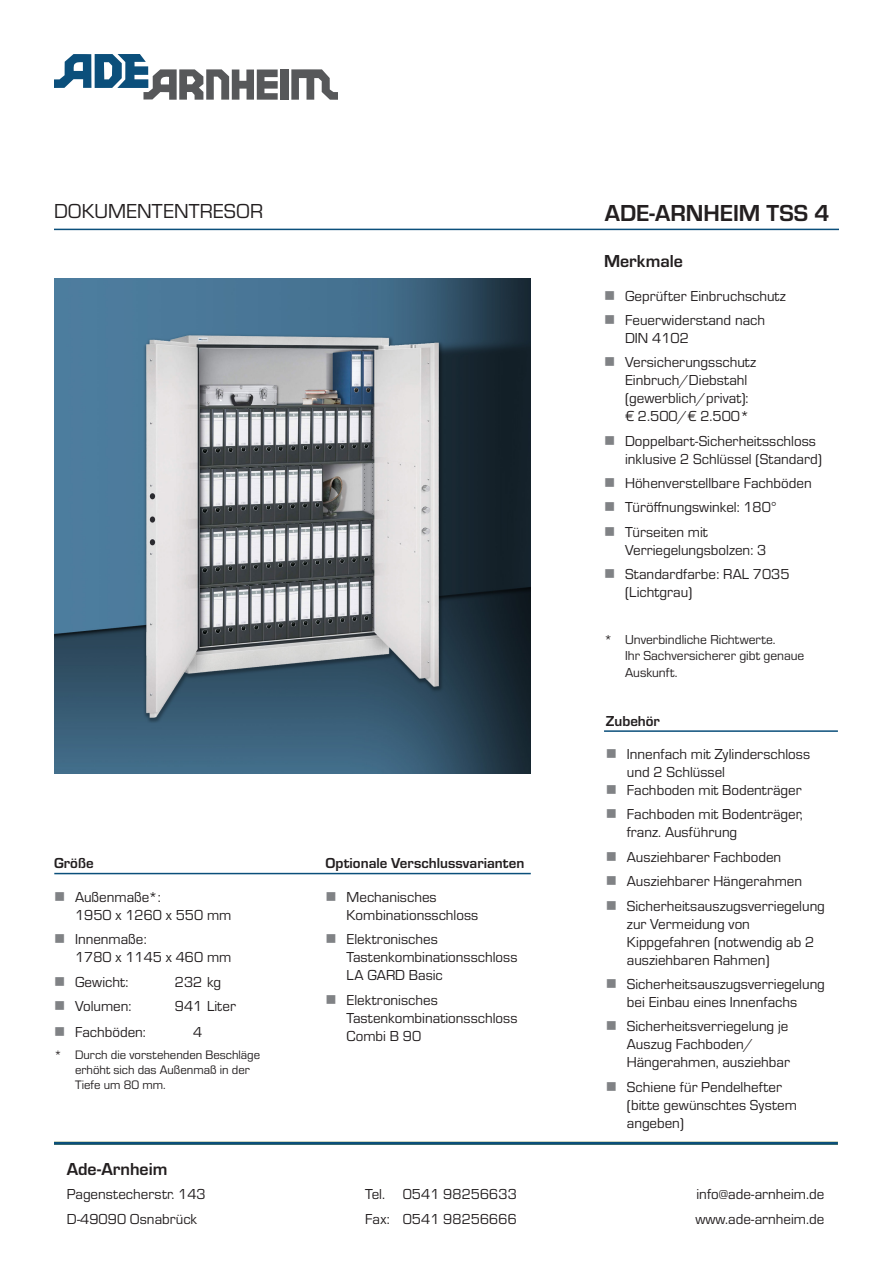
<style>
.page{position:relative;width:893px;height:1263px;background:#fff}
.page>*{position:absolute;margin:0;border:0;box-sizing:border-box;transform-origin:0 0}
.t1{font:700 24px "Eurostile";color:#231f20}
.t2{font:21px "Eurostile";color:#231f20}
.t3{font:700 18px "Eurostile";color:#231f20}
.t4{font:15px/18px "Eurostile";color:#231f20}
.t5{font:700 15px "Eurostile";color:#231f20}
.t6{font:13.5px/16.2px "Eurostile";color:#231f20}
.t7{font:12.75px/15.3px "Eurostile";color:#231f20}
.s1{color:#808285}
</style>
<div class="page">
<hr style="left:54px;top:873px;width:477px;height:1px;background:#0b4f7b">
<svg style="left:291px;top:69px;width:47px;height:31px"></svg>
<svg style="left:54px;top:54px;width:224px;height:46px"></svg>
<div style="left:280px;top:70px;width:9px;height:30px;background:#57585a"></div>
<hr style="left:54px;top:1142px;width:784px;height:3px;background:#0b4f7b">
<img style="left:54px;top:278px;width:476px;height:496px">
<hr style="left:54px;top:229px;width:785px;height:1px;background:#0b4f7b">
<hr style="left:604px;top:730px;width:234px;height:2px;background:#0b4f7b">
<h2 class="t2" style="left:54px;top:197px;width:211px">DOKUMENTENTRESOR</h2>
<p class="t5" style="left:54px;top:853px;width:41px">Größe</p>
<p class="t4" style="left:75px;top:887px;width:158px;text-indent:-21px"><span class="s1">■</span> Außenmaße*:<br>1950 x 1260 x 550 mm</p>
<p class="t4" style="left:75px;top:929px;width:158px;text-indent:-21px"><span class="s1">■</span> Innenmaße:<br>1780 x 1145 x 460 mm</p>
<p class="t4" style="left:54px;top:972px;width:76px"><span class="s1">■</span> Gewicht:</p>
<p class="t4" style="left:175px;top:972px;width:48px">232 kg</p>
<p class="t4" style="left:54px;top:996px;width:79px"><span class="s1">■</span> Volumen:</p>
<p class="t4" style="left:175px;top:996px;width:62px">941 Liter</p>
<p class="t4" style="left:54px;top:1022px;width:93px"><span class="s1">■</span> Fachböden:</p>
<p class="t4" style="left:193px;top:1022px;width:11px">4</p>
<p class="t7" style="left:75px;top:1046px;width:187px;text-indent:-21px">* Durch die vorstehenden Beschläge erhöht sich das Außenmaß in der<br>Tiefe um 80 mm.</p>
<p class="t5" style="left:326px;top:853px;width:200px">Optionale Verschlussvarianten</p>
<p class="t4" style="left:347px;top:887px;width:133px;text-indent:-21px"><span class="s1">■</span> Mechanisches<br>Kombinationsschloss</p>
<p class="t4" style="left:347px;top:929px;width:172px;text-indent:-21px"><span class="s1">■</span> Elektronisches<br>Tastenkombinationsschloss<br>LA GARD Basic</p>
<p class="t4" style="left:347px;top:990px;width:172px;text-indent:-21px"><span class="s1">■</span> Elektronisches<br>Tastenkombinationsschloss<br>Combi B 90</p>
<h1 class="t1" style="left:605px;top:196px;width:226px">ADE-ARNHEIM TSS 4</h1>
<p class="t3" style="left:604px;top:248px;width:80px">Merkmale</p>
<p class="t4" style="left:604px;top:286px;width:183px"><span class="s1">■</span> Geprüfter Einbruchschutz</p>
<p class="t4" style="left:625px;top:310px;width:142px;text-indent:-21px"><span class="s1">■</span> Feuerwiderstand nach<br>DIN 4102</p>
<p class="t4" style="left:625px;top:353px;width:133px;text-indent:-21px"><span class="s1">■</span> Versicherungsschutz<br>Einbruch/Diebstahl (gewerblich/privat): € 2.500/€ 2.500*</p>
<p class="t4" style="left:625px;top:431px;width:198px;text-indent:-21px"><span class="s1">■</span> Doppelbart-Sicherheitsschloss inklusive 2 Schlüssel (Standard)</p>
<p class="t4" style="left:604px;top:473px;width:209px"><span class="s1">■</span> Höhenverstellbare Fachböden</p>
<p class="t4" style="left:604px;top:498px;width:174px"><span class="s1">■</span> Türöffnungswinkel: 180°</p>
<p class="t4" style="left:625px;top:522px;width:143px;text-indent:-21px"><span class="s1">■</span> Türseiten mit<br>Verriegelungsbolzen: 3</p>
<p class="t4" style="left:625px;top:564px;width:166px;text-indent:-21px"><span class="s1">■</span> Standardfarbe: RAL 7035 (Lichtgrau)</p>
<p class="t6" style="left:625px;top:631px;width:181px;text-indent:-21px">* Unverbindliche Richtwerte.<br>Ihr Sachversicherer gibt genaue<br>Auskunft.</p>
<p class="t5" style="left:606px;top:710px;width:56px">Zubehör</p>
<p class="t4" style="left:627px;top:744px;width:185px;text-indent:-21px"><span class="s1">■</span> Innenfach mit Zylinderschloss und 2 Schlüssel</p>
<p class="t4" style="left:606px;top:780px;width:197px"><span class="s1">■</span> Fachboden mit Bodenträger</p>
<p class="t4" style="left:627px;top:805px;width:178px;text-indent:-21px"><span class="s1">■</span> Fachboden mit Bodenträger, franz. Ausführung</p>
<p class="t4" style="left:606px;top:847px;width:177px"><span class="s1">■</span> Ausziehbarer Fachboden</p>
<p class="t4" style="left:606px;top:871px;width:198px"><span class="s1">■</span> Ausziehbarer Hängerahmen</p>
<p class="t4" style="left:627px;top:896px;width:200px;text-indent:-21px"><span class="s1">■</span> Sicherheitsauszugsverriegelung zur Vermeidung von<br>Kippgefahren (notwendig ab 2 ausziehbaren Rahmen)</p>
<p class="t4" style="left:606px;top:974px;width:221px;text-align:center"><span class="s1">■</span> Sicherheitsauszugsverriegelung bei Einbau eines Innenfachs</p>
<p class="t4" style="left:627px;top:1016px;width:164px;text-indent:-21px"><span class="s1">■</span> Sicherheitsverriegelung je<br>Auszug Fachboden/<br>Hängerahmen, ausziehbar</p>
<p class="t4" style="left:627px;top:1077px;width:172px;text-indent:-21px"><span class="s1">■</span> Schiene für Pendelhefter (bitte gewünschtes System angeben)</p>
<p class="t3" style="left:67px;top:1156px;width:102px">Ade-Arnheim</p>
<p class="t4" style="left:67px;top:1185px;width:140px">Pagenstecherstr. 143</p>
<p class="t4" style="left:365px;top:1185px;width:153px">Tel. 0541 98256633</p>
<p class="t4" style="left:696px;top:1185px;width:129px">info@ade-arnheim.de</p>
<p class="t4" style="left:67px;top:1209px;width:132px">D-49090 Osnabrück</p>
<p class="t4" style="left:365px;top:1209px;width:153px">Fax: 0541 98256666</p>
<p class="t4" style="left:695px;top:1209px;width:130px">www.ade-arnheim.de</p>
</div>
